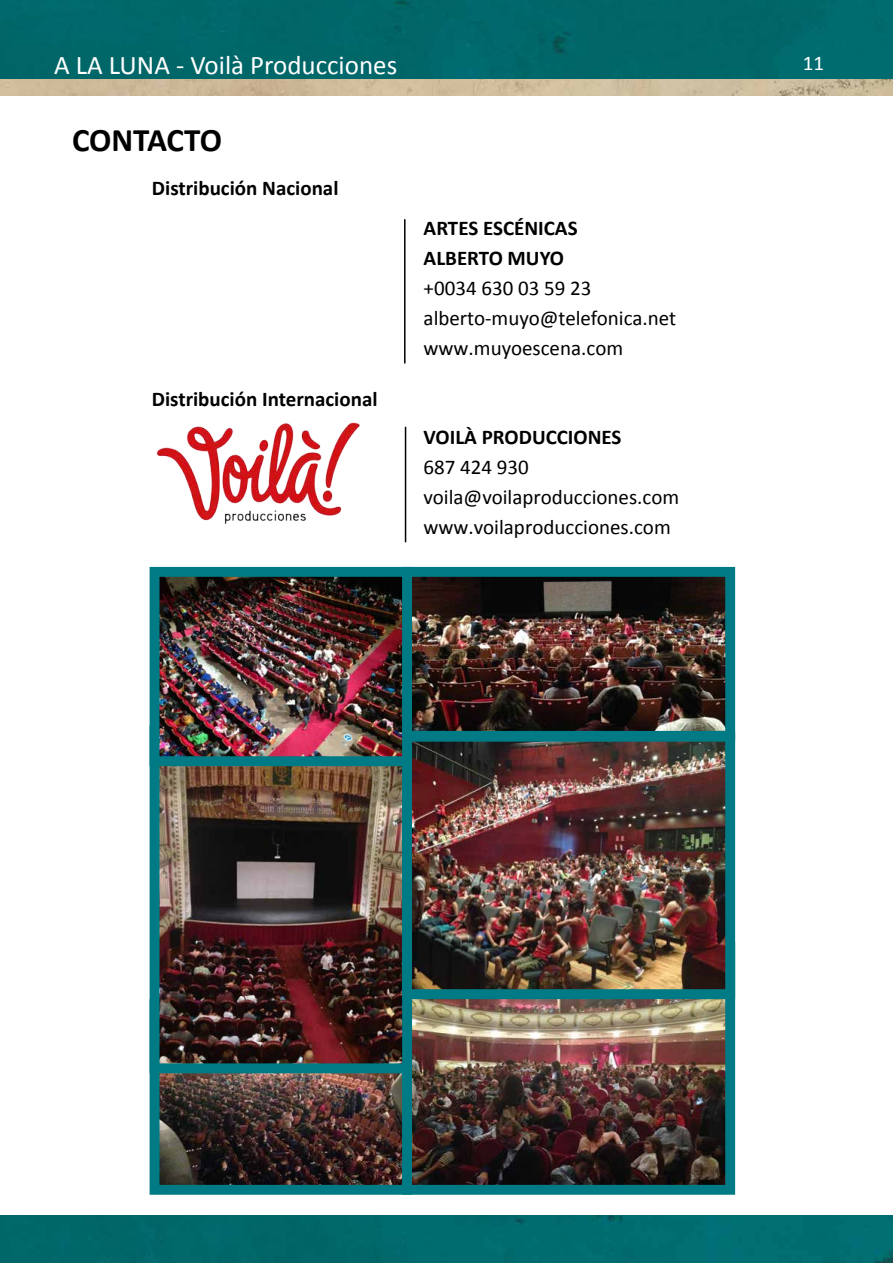
<style>
.page{position:relative;width:893px;height:1263px;background:#fff}
.page>*{position:absolute;margin:0;border:0;box-sizing:border-box;transform-origin:0 0}
.t1{font:700 33px "Calibri";letter-spacing:-.005em;color:#000}
.t2{font:27px "Calibri";color:#fff}
.t3{font:21px/30px "Calibri";color:#000}
.t4{font:700 21px/30px "Calibri";color:#000}
.t5{font:21px "Calibri";color:#fff}
</style>
<div class="page">
<div style="left:0;top:0;width:893px;height:79px;background:#006768"></div>
<img style="left:0;top:1215px;width:893px;height:48px">
<img style="left:0;top:79px;width:893px;height:16px">
<img style="left:413px;top:578px;width:311px;height:404px">
<div style="left:402px;top:567px;width:333px;height:174px;border:10px solid #007b85"></div>
<img style="left:413px;top:982px;width:311px;height:202px">
<div style="left:402px;top:942px;width:333px;height:253px;border:10px solid #007b85"></div>
<img style="left:161px;top:1073px;width:240px;height:111px">
<div style="left:150px;top:999px;width:262px;height:196px;border:10px solid #007b85"></div>
<img style="left:161px;top:766px;width:240px;height:296px">
<div style="left:150px;top:725px;width:262px;height:348px;border:10px solid #007b85"></div>
<div style="left:402px;top:732px;width:333px;height:267px;border:10px solid #007b85"></div>
<img style="left:161px;top:578px;width:240px;height:177px">
<div style="left:150px;top:567px;width:262px;height:199px;border:10px solid #007b85"></div>
<img style="left:156px;top:422px;width:204px;height:101px">
<hr style="left:404px;top:219px;width:2px;height:144px;background:#000">
<hr style="left:405px;top:427px;width:1px;height:115px;background:#000">
<p class="t2" style="left:54px;top:49px;width:345px">A LA LUNA - Voilà Producciones</p>
<p class="t5" style="left:803px;top:50px;width:23px">11</p>
<h1 class="t1" style="left:72px;top:116px;width:152px">CONTACTO</h1>
<p class="t4" style="left:152px;top:172px;width:188px">Distribución Nacional</p>
<p class="t4" style="left:152px;top:383px;width:227px">Distribución Internacional</p>
<p class="t4" style="left:424px;top:212px;width:155px">ARTES ESCÉNICAS<br>ALBERTO MUYO</p>
<p class="t3" style="left:424px;top:272px;width:254px">+0034 630 03 59 23 alberto-muyo@telefonica.net www.muyoescena.com</p>
<p class="t4" style="left:424px;top:421px;width:199px">VOILÀ PRODUCCIONES</p>
<p class="t3" style="left:424px;top:451px;width:257px">687 424 930 voila@voilaproducciones.com www.voilaproducciones.com</p>
</div>
